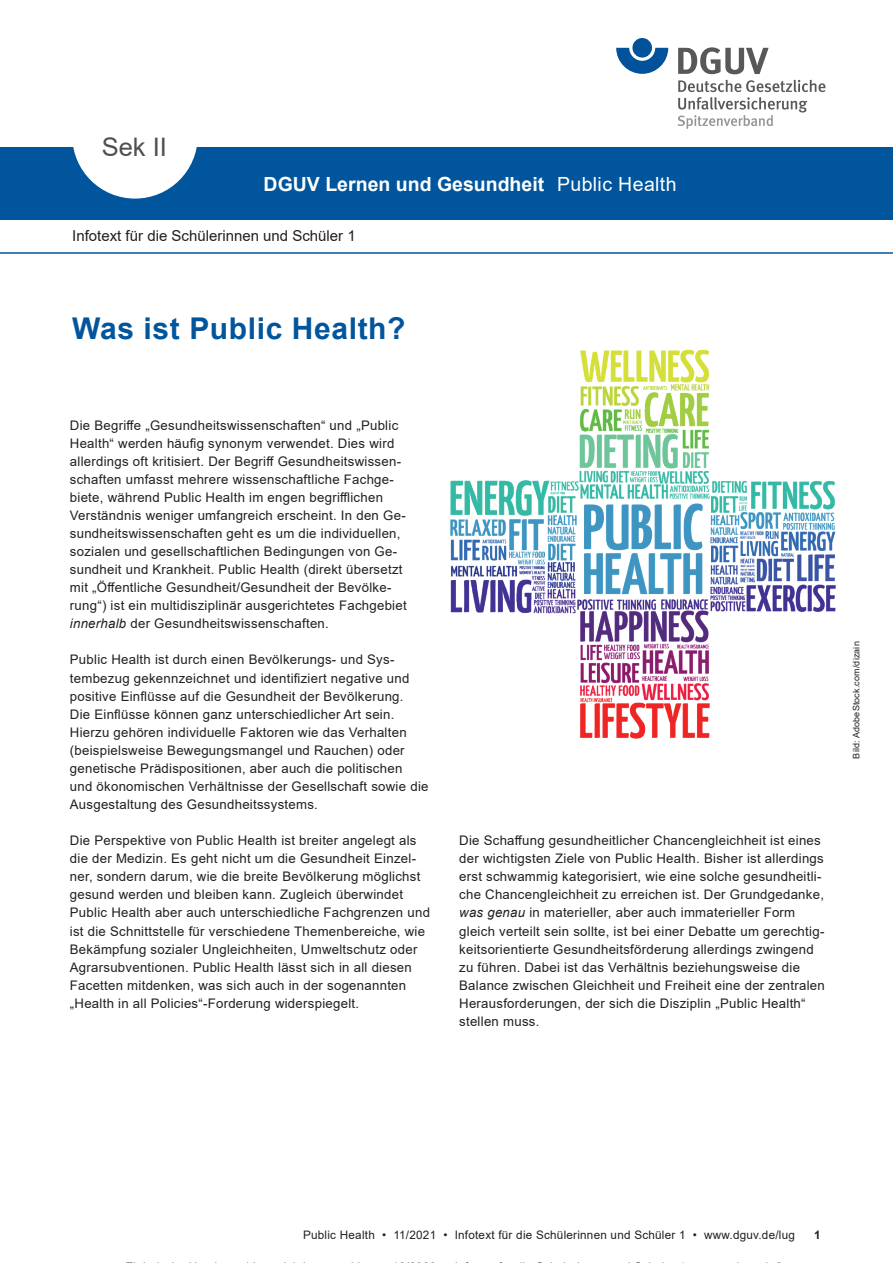
<style>
.page{position:relative;width:893px;height:1263px;background:#fff}
.page>*{position:absolute;margin:0;border:0;box-sizing:border-box;transform-origin:0 0}
.t1{font:700 30px "Arial";letter-spacing:.02em;color:#01559c}
.t2{font:25.5px "Arial";color:#4d4f51}
.t3{font:700 19.5px "Arial";color:#fff}
.t4{font:19.5px "Arial";letter-spacing:.02em;color:#fff}
.t5{font:15px "Arial";color:#231f20}
.t6{font:13.2px/18px "Arial";letter-spacing:.02em;color:#231f20}
.t7{font:11.7px "Arial";letter-spacing:.02em;color:#231f20}
.t8{font:700 11.7px "Arial";color:#231f20}
.t9{font:9px "Arial";letter-spacing:.015em;color:#231f20}
.s1{font-style:italic}
</style>
<div class="page">
<div style="left:0;top:147px;width:893px;height:73px;background:#01559c"></div>
<svg style="left:73px;top:147px;width:124px;height:52px"></svg>
<svg style="left:616px;top:48px;width:52px;height:26px"></svg>
<div style="left:632px;top:38px;width:20px;height:20px;background:#01519b;border-radius:50%"></div>
<svg style="left:678px;top:47px;width:91px;height:27px"></svg>
<svg style="left:678px;top:80px;width:147px;height:49px"></svg>
<hr style="left:0;top:252px;width:893px;height:2px;background:#01559c">
<img style="left:450px;top:349px;width:386px;height:390px">
<h2 class="t2" style="left:102px;top:130px;width:67px">Sek II</h2>
<h3 class="t3" style="left:264px;top:170px;width:282px">DGUV Lernen und Gesundheit</h3>
<h3 class="t4" style="left:557px;top:170px;width:121px">Public Health</h3>
<p class="t5" style="left:72px;top:225px;width:285px">Infotext für die Schülerinnen und Schüler 1</p>
<h1 class="t1" style="left:72px;top:307px;width:335px">Was ist Public Health?</h1>
<p class="t6" style="left:70px;top:416px;width:338px">Die Begriffe „Gesundheitswissenschaften“ und „Public Health“ werden häufig synonym verwendet. Dies wird allerdings oft kritisiert. Der Begriff Gesundheitswissen&shy;schaften umfasst mehrere wissenschaftliche Fachge&shy;biete, während Public Health im engen begrifflichen Verständnis weniger umfangreich erscheint. In den Ge&shy;sundheitswissenschaften geht es um die individuellen, sozialen und gesellschaftlichen Bedingungen von Ge&shy;sundheit und Krankheit. Public Health (direkt übersetzt mit „Öffentliche Gesundheit/Gesundheit der Bevölke&shy;rung“) ist ein multidisziplinär ausgerichtetes Fachgebiet <span class="s1">innerhalb</span> der Gesundheitswissenschaften.</p>
<p class="t6" style="left:70px;top:651px;width:360px">Public Health ist durch einen Bevölkerungs- und Sys&shy;tembezug gekennzeichnet und identifiziert negative und positive Einflüsse auf die Gesundheit der Bevölkerung.<br>Die Einflüsse können ganz unterschiedlicher Art sein.<br>Hierzu gehören individuelle Faktoren wie das Verhalten (beispielsweise Bewegungsmangel und Rauchen) oder genetische Prädispositionen, aber auch die politischen<br>und ökonomischen Verhältnisse der Gesellschaft sowie die Ausgestaltung des Gesundheitssystems.</p>
<p class="t6" style="left:70px;top:831px;width:362px">Die Perspektive von Public Health ist breiter angelegt als die der Medizin. Es geht nicht um die Gesundheit Einzel&shy;ner, sondern darum, wie die breite Bevölkerung möglichst gesund werden und bleiben kann. Zugleich überwindet Public Health aber auch unterschiedliche Fachgrenzen und ist die Schnittstelle für verschiedene Themenbereiche, wie Bekämpfung sozialer Ungleichheiten, Umweltschutz oder Agrarsubventionen. Public Health lässt sich in all diesen Facetten mitdenken, was sich auch in der sogenannten „Health in all Policies“-Forderung widerspiegelt.</p>
<p class="t6" style="left:459px;top:831px;width:367px">Die Schaffung gesundheitlicher Chancengleichheit ist eines der wichtigsten Ziele von Public Health. Bisher ist allerdings erst schwammig kategorisiert, wie eine solche gesundheitli&shy;che Chancengleichheit zu erreichen ist. Der Grundgedanke, <span class="s1">was genau</span> in materieller, aber auch immaterieller Form gleich verteilt sein sollte, ist bei einer Debatte um gerechtig&shy;keitsorientierte Gesundheitsförderung allerdings zwingend zu führen. Dabei ist das Verhältnis beziehungsweise die Balance zwischen Gleichheit und Freiheit eine der zentralen Herausforderungen, der sich die Disziplin „Public Health“ stellen muss.</p>
<p class="t9" style="left:850px;top:758px;width:119px;rotate:-90deg">Bild: AdobeStock.com/dizain</p>
<p class="t7" style="left:303px;top:1227px;width:493px">Public Health • 11/2021 • Infotext für die Schülerinnen und Schüler 1 • www.dguv.de/lug</p>
<p class="t8" style="left:814px;top:1227px;width:8px">1</p>
</div>
